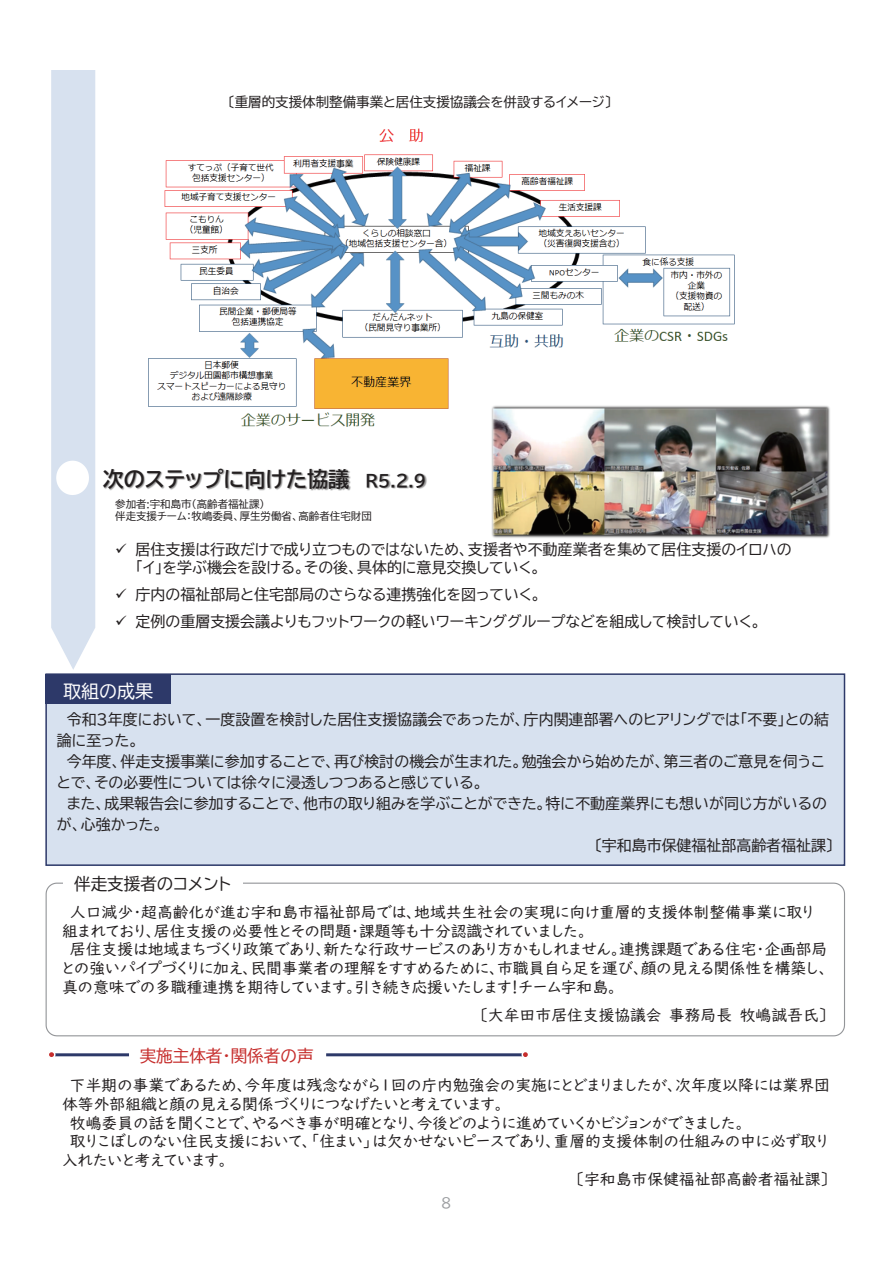
<style>
.page{position:relative;width:893px;height:1263px;background:#fff}
.page>*{position:absolute;margin:0;border:0;box-sizing:border-box;transform-origin:0 0}
.t1{font:21px "BIZ UDP Gothic Bold";color:#231f20}
.t2{font:18px "BIZ UDP Gothic";color:#fff}
.t3{font:16.5px "BIZ UDP Gothic";color:#c62d2c}
.t4{font:16.5px "BIZ UDP Gothic";color:#231f20}
.t5{font:15.9px "UD Digi Kyokasho NK R";letter-spacing:-.005em;color:#231f20}
.t6{font:15px/21px "BIZ UDP Gothic";color:#231f20}
.t7{font:13.65px "BIZ UDP Gothic";color:#9b9da0}
.t8{font:13.5px "BIZ UDP Gothic";color:#231f20}
.t9{font:13.5px "BIZ UDP Gothic";color:#9b9ca0}
.t10{font:10.5px/12.6px "BIZ UDP Gothic";color:#231f20}
.s1{font-size:16.5px}
</style>
<div class="page">
<div style="left:46px;top:674px;width:798px;height:191px;background:#d7e1ef"></div>
<div style="left:45px;top:673px;width:800px;height:193px;border:2px solid #2d3969"></div>
<svg style="left:45px;top:882px;width:800px;height:155px"></svg>
<div style="left:63px;top:867px;width:180px;height:31px;background:#fff"></div>
<hr style="left:54px;top:1053px;width:75px;height:3px;background:#2d3969">
<hr style="left:326px;top:1053px;width:201px;height:3px;background:#2d3969">
<svg style="left:49px;top:1052px;width:7px;height:5px"></svg>
<svg style="left:521px;top:1052px;width:7px;height:5px"></svg>
<div style="left:45px;top:674px;width:126px;height:30px;background:#2d3969"></div>
<svg style="left:51px;top:70px;width:44px;height:600px;background:#dae3f0"></svg>
<img style="left:89px;top:457px;width:262px;height:48px">
<img style="left:367px;top:474px;width:12px;height:15px">
<img style="left:380px;top:474px;width:5px;height:15px">
<img style="left:385px;top:474px;width:11px;height:15px">
<img style="left:398px;top:473px;width:29px;height:16px">
<img style="left:149px;top:128px;width:586px;height:299px">
<img style="left:490px;top:405px;width:340px;height:133px">
<p class="t8" style="left:228px;top:95px;width:385px">〔重層的支援体制整備事業と居住支援協議会を併設するイメージ〕</p>
<h1 class="t1" style="left:103px;top:468px;width:325px">次のステップに向けた協議 <span class="s1">R５.２.９</span></h1>
<p class="t10" style="left:115px;top:498px;width:258px">参加者:宇和島市（高齢者福祉課)<br>伴走支援チーム：牧嶋委員、厚生労働省、高齢者住宅財団</p>
<p class="t6" style="left:136px;top:540px;width:658px;line-height:18px;text-indent:-20px">✓ 居住支援は行政だけで成り立つものではないため、支援者や不動産業者を集めて居住支援のイロハの「イ」を学ぶ機会を設ける。その後、具体的に意見交換していく。</p>
<p class="t6" style="left:115px;top:584px;width:427px">✓ 庁内の福祉部局と住宅部局のさらなる連携強化を図っていく。</p>
<p class="t6" style="left:115px;top:611px;width:647px">✓ 定例の重層支援会議よりもフットワークの軽いワーキンググループなどを組成して検討していく。</p>
<p class="t2" style="left:63px;top:682px;width:91px">取組の成果</p>
<p class="t6" style="left:57px;top:709px;width:774px;text-indent:10px">令和3年度において、一度設置を検討した居住支援協議会であったが、庁内関連部署へのヒアリングでは「不要」との結論に至った。</p>
<p class="t6" style="left:57px;top:751px;width:769px;text-indent:10px">今年度、伴走支援事業に参加することで、再び検討の機会が生まれた。勉強会から始めたが、第三者のご意見を伺うことで、その必要性については徐々に浸透しつつあると感じている。</p>
<p class="t6" style="left:67px;top:793px;width:762px">また、成果報告会に参加することで、他市の取り組みを学ぶことができた。特に不動産業界にも想いが同じ方がいるの</p>
<p class="t6" style="left:57px;top:814px;width:107px">が、心強かった。</p>
<p class="t6" style="left:594px;top:835px;width:241px">〔宇和島市保健福祉部高齢者福祉課〕</p>
<p class="t4" style="left:74px;top:876px;width:158px">伴走支援者のコメント</p>
<p class="t5" style="left:70px;top:903px;width:745px">人口減少・超高齢化が進む宇和島市福祉部局では、地域共生社会の実現に向け重層的支援体制整備事業に取り</p>
<p class="t5" style="left:62px;top:921px;width:525px">組まれており、居住支援の必要性とその問題・課題等も十分認識されていました。</p>
<p class="t5" style="left:70px;top:940px;width:759px">居住支援は地域まちづくり政策であり、新たな行政サービスのあり方かもしれません。連携課題である住宅・企画部局</p>
<p class="t5" style="left:62px;top:959px;width:766px">との強いパイプづくりに加え、民間事業者の理解をすすめるために、市職員自ら足を運び、顔の見える関係性を構築し、</p>
<p class="t5" style="left:62px;top:978px;width:555px">真の意味での多職種連携を期待しています。引き続き応援いたします！チーム宇和島。</p>
<p class="t5" style="left:478px;top:1006px;width:352px">〔大牟田市居住支援協議会事務局長牧嶋誠吾氏〕</p>
<p class="t3" style="left:140px;top:1047px;width:175px">実施主体者・関係者の声</p>
<p class="t5" style="left:70px;top:1076px;width:761px">下半期の事業であるため、今年度は残念ながら１回の庁内勉強会の実施にとどまりましたが、次年度以降には業界団</p>
<p class="t5" style="left:62px;top:1095px;width:442px">体等外部組織と顔の見える関係づくりにつなげたいと考えています。</p>
<p class="t5" style="left:70px;top:1113px;width:675px">牧嶋委員の話を聞くことで、やるべき事が明確となり、今後どのように進めていくかビジョンができました。</p>
<p class="t5" style="left:70px;top:1132px;width:760px">取りこぼしのない住民支援において、「住まい」は欠かせないピースであり、重層的支援体制の仕組みの中に必ず取り</p>
<p class="t5" style="left:62px;top:1151px;width:166px">入れたいと考えています。</p>
<p class="t5" style="left:574px;top:1170px;width:258px">〔宇和島市保健福祉部高齢者福祉課〕</p>
<p class="t7" style="left:441px;top:1196px;width:12px">8</p>
<p class="t9" style="left:441px;top:1196px;width:12px">9</p>
</div>
